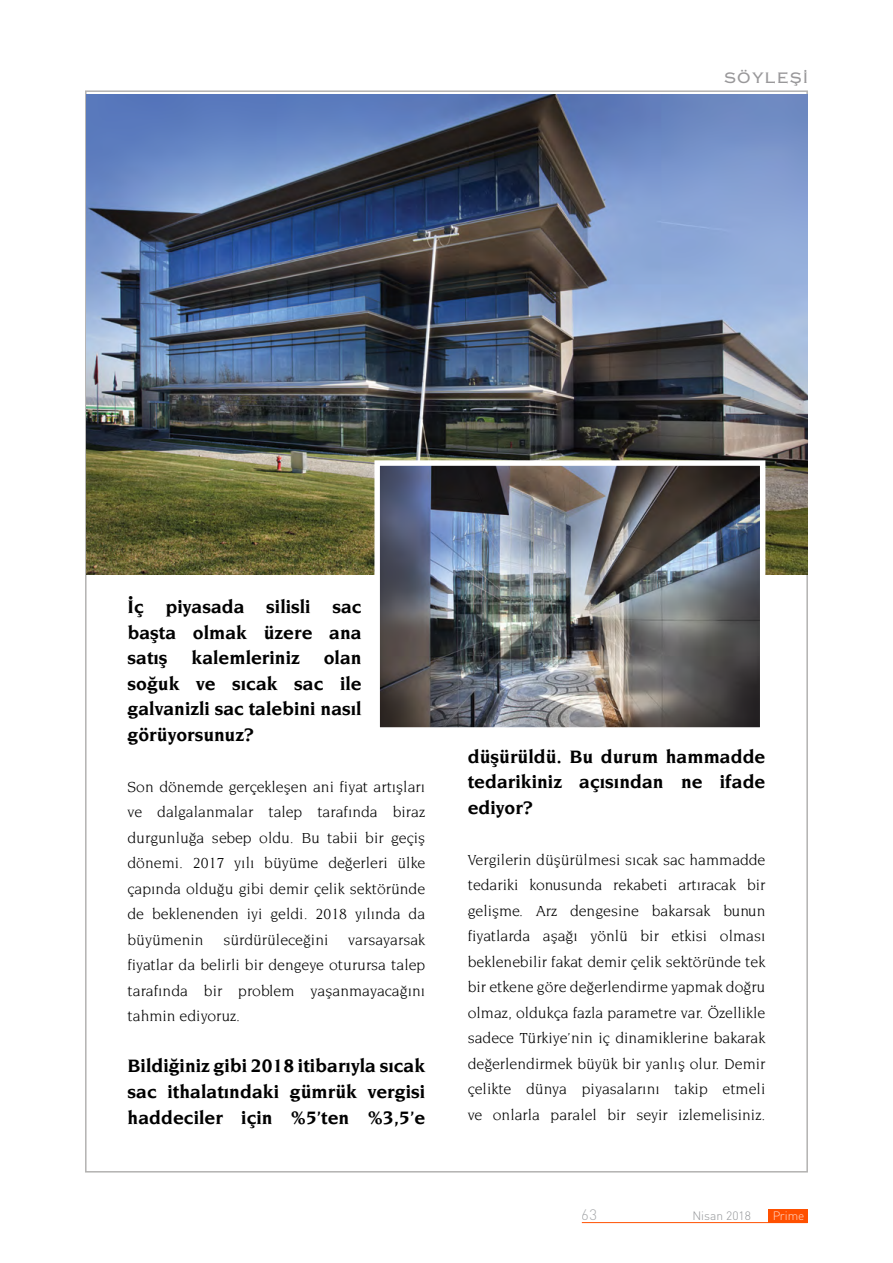
<style>
.page{position:relative;width:893px;height:1263px;background:#fff}
.page>*{position:absolute;margin:0;border:0;box-sizing:border-box;transform-origin:0 0}
.t1{font:19.5px/25.5px "Novarese Bold Tr";color:#000;text-align:justify}
.t2{font:15.75px/25.5px "Novarese Book Tr";color:#000;text-align:justify}
.t3{font:15.75px "Copperplate Tr";letter-spacing:.1em;color:#99989a}
.t4{font:15px "DINT Light Tr";color:#939598}
.t5{font:12px "DINT Light Tr";color:#939598}
.t6{font:12px "DINT Light Tr";color:#fff}
</style>
<div class="page">
<div style="left:769px;top:1210px;width:39px;height:13px;background:#ff5000"></div>
<hr style="left:582px;top:1222px;width:225px;height:1px;background:#ff5000">
<img style="left:86px;top:94px;width:722px;height:481px">
<img style="left:380px;top:466px;width:379px;height:261px">
<div style="left:374px;top:460px;width:391px;height:273px;border:5px solid #fff"></div>
<p class="t3" style="left:724px;top:69px;width:85px">SÖYLEŞİ</p>
<p class="t1" style="left:128px;top:594px;width:236px">İç piyasada silisli sac başta olmak üzere ana satış kalemleriniz olan soğuk ve sıcak sac ile galvanizli sac talebini nasıl görüyorsunuz?</p>
<p class="t2" style="left:128px;top:774px;width:299px">Son dönemde gerçekleşen ani fiyat artışları ve dalgalanmalar talep tarafında biraz durgunluğa sebep oldu. Bu tabii bir geçiş dönemi. 2017 yılı büyüme değerleri ülke çapında olduğu gibi demir çelik sektöründe de beklenenden iyi geldi. 2018 yılında da büyümenin</p>
<p class="t2" style="left:128px;top:927px;width:299px;text-indent:221px">varsayarsak fiyatlar da belirli bir dengeye oturursa talep tarafında bir problem yaşanmayacağını tahmin ediyoruz.</p>
<p class="t1" style="left:128px;top:1053px;width:299px">Bildiğiniz gibi 2018 itibarıyla sıcak sac ithalatındaki gümrük vergisi haddeciler için %5’ten %3,5’e</p>
<p class="t2" style="left:223px;top:927px;width:107px">sürdürüleceğini</p>
<p class="t1" style="left:468px;top:744px;width:299px">düşürüldü. Bu durum hammadde tedarikiniz açısından ne ifade ediyor?</p>
<p class="t2" style="left:468px;top:847px;width:299px">Vergilerin düşürülmesi sıcak sac hammadde tedariki konusunda rekabeti artıracak bir gelişme. Arz dengesine bakarsak bunun fiyatlarda aşağı yönlü bir etkisi olması beklenebilir fakat demir çelik sektöründe tek bir etkene göre değerlendirme yapmak doğru olmaz, oldukça fazla parametre var. Özellikle sadece Türkiye’nin iç dinamiklerine bakarak değerlendirmek büyük bir yanlış olur. Demir çelikte dünya piyasalarını takip etmeli ve onlarla paralel bir seyir izlemelisiniz.</p>
<p class="t4" style="left:582px;top:1205px;width:17px">63</p>
<p class="t5" style="left:692px;top:1209px;width:60px">Nisan 2018</p>
<p class="t6" style="left:772px;top:1209px;width:34px">Prime</p>
</div>
